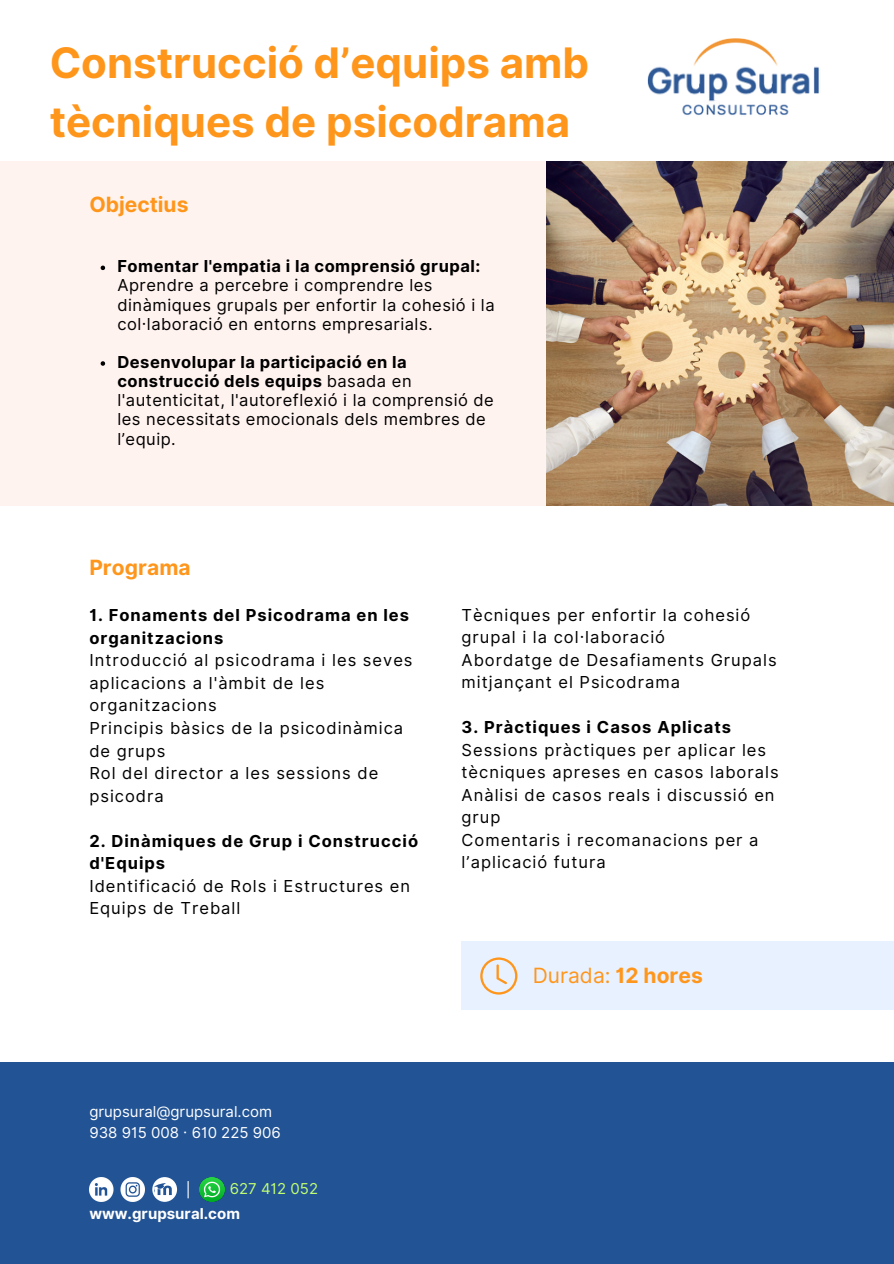
<style>
.page{position:relative;width:894px;height:1264px;background:#fff}
.page>*{position:absolute;margin:0;border:0;box-sizing:border-box;transform-origin:0 0}
.t1{font:700 42px/58.5px "Inter";color:#ff961c}
.t2{font:700 21px "Inter";color:#ff961c}
.t3{font:21px "Inter";color:#ff961c}
.t4{font:16.5px/22.5px "Inter";letter-spacing:.06em;color:#000}
.t5{font:16.5px/19.2px "Inter";letter-spacing:.03em;color:#000}
.t6{font:700 16.5px/22.5px "Inter";letter-spacing:.06em;color:#000}
.t7{font:700 16.5px "Inter";letter-spacing:.03em;color:#000}
.t8{font:15px/20.2px "Inter";color:#fff}
.t9{font:700 15px "Inter";color:#fff}
.t10{font:15px "Inter";color:#c1ff72}
.s1{font-weight:700}
</style>
<div class="page">
<div style="left:0;top:161px;width:893px;height:345px;background:#fff3ef"></div>
<div style="left:0;top:1062px;width:893px;height:201px;background:#225394"></div>
<div style="left:461px;top:941px;width:432px;height:69px;background:#e7f1ff"></div>
<img style="left:647px;top:38px;width:172px;height:77px">
<svg style="left:480px;top:957px;width:37px;height:37px"></svg>
<img style="left:89px;top:1177px;width:25px;height:24px">
<img style="left:120px;top:1177px;width:25px;height:24px">
<svg style="left:152px;top:1177px;width:25px;height:24px"></svg>
<img style="left:200px;top:1177px;width:25px;height:24px">
<svg style="left:187px;top:1181px;width:2px;height:17px"></svg>
<svg style="left:101px;top:265px;width:4px;height:5px"></svg>
<svg style="left:101px;top:361px;width:4px;height:5px"></svg>
<img style="left:546px;top:161px;width:347px;height:344px">
<h1 class="t1" style="left:50px;top:33px;width:541px">Construcció d’equips amb tècniques de psicodrama</h1>
<p class="t2" style="left:89px;top:191px;width:101px">Objectius</p>
<p class="t7" style="left:117px;top:256px;width:364px">Fomentar l'empatia i la comprensió grupal:</p>
<p class="t5" style="left:117px;top:276px;width:378px">Aprendre a percebre i comprendre les dinàmiques grupals per enfortir la cohesió i la col·laboració en entorns empresarials.</p>
<p class="t5" style="left:117px;top:352px;width:378px"><span class="s1">Desenvolupar la participació en la construcció dels equips</span> basada en l'autenticitat, l'autoreflexió i la comprensió de les necessitats emocionals dels membres de l’equip.</p>
<p class="t2" style="left:89px;top:555px;width:103px">Programa</p>
<p class="t6" style="left:89px;top:604px;width:321px">1. Fonaments del Psicodrama en les organitzacions</p>
<p class="t4" style="left:89px;top:649px;width:324px">Introducció al psicodrama i les seves aplicacions a l'àmbit de les organitzacions<br>Principis bàsics de la psicodinàmica de grups<br>Rol del director a les sessions de psicodra</p>
<p class="t6" style="left:89px;top:829px;width:330px">2. Dinàmiques de Grup i Construcció d'Equips</p>
<p class="t4" style="left:89px;top:874px;width:322px">Identificació de Rols i Estructures en<br>Equips de Treball</p>
<p class="t4" style="left:461px;top:603px;width:316px">Tècniques per enfortir la cohesió grupal i la col·laboració<br>Abordatge de Desafiaments Grupals mitjançant el Psicodrama</p>
<p class="t6" style="left:461px;top:716px;width:271px">3. Pràctiques i Casos Aplicats</p>
<p class="t4" style="left:461px;top:738px;width:318px">Sessions pràctiques per aplicar les tècniques apreses en casos laborals<br>Anàlisi de casos reals i discussió en grup<br>Comentaris i recomanacions per a l’aplicació futura</p>
<p class="t3" style="left:532px;top:962px;width:172px">Durada: <span class="s1">12 hores</span></p>
<p class="t8" style="left:89px;top:1101px;width:193px">grupsural@grupsural.com<br>938 915 008 · 610 225 906</p>
<p class="t10" style="left:230px;top:1179px;width:90px">627 412 052</p>
<p class="t9" style="left:89px;top:1204px;width:152px">www.grupsural.com</p>
</div>
